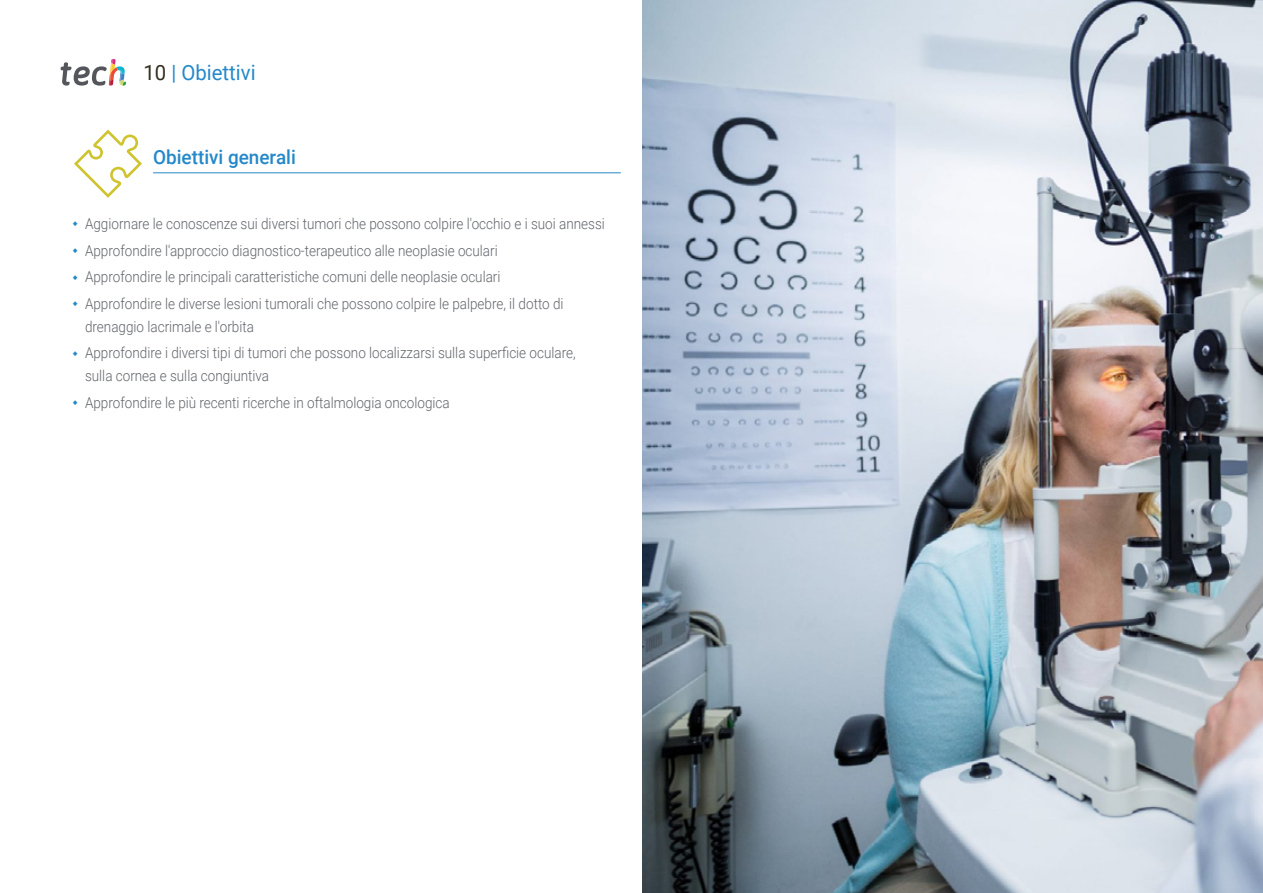
<style>
.page{position:relative;width:1263px;height:893px;background:#fff}
.page>*{position:absolute;margin:0;border:0;box-sizing:border-box;transform-origin:0 0}
.t1{font:21px "Roboto";color:#2488c9}
.t2{font:500 19.5px "Roboto";color:#2488c9}
.t3{font:300 15px/26.7px "Roboto";color:#61646a;scale:.9 1}
.s1{color:#312e20}
</style>
<div class="page">
<hr style="left:153px;top:172px;width:468px;height:1px;background:#2488c9">
<svg style="left:74px;top:130px;width:68px;height:68px"></svg>
<svg style="left:61px;top:59px;width:65px;height:27px"></svg>
<img style="left:642px;top:0;width:621px;height:893px">
<h1 class="t1" style="left:144px;top:57px;width:114px"><span class="s1">10</span> | Obiettivi</h1>
<h2 class="t2" style="left:153px;top:144px;width:144px">Obiettivi generali</h2>
<p class="t3" style="left:85px;top:210px;width:579px">Aggiornare le conoscenze sui diversi tumori che possono colpire l'occhio e i suoi annessi Approfondire l'approccio diagnostico-terapeutico alle neoplasie oculari<br>Approfondire le principali caratteristiche comuni delle neoplasie oculari<br>Approfondire le diverse lesioni tumorali che possono colpire le palpebre, il dotto di</p>
<p class="t3" style="left:85px;top:312px;width:547px">drenaggio lacrimale e l'orbita<br>Approfondire i diversi tipi di tumori che possono localizzarsi sulla superficie oculare,</p>
<p class="t3" style="left:85px;top:362px;width:407px">sulla cornea e sulla congiuntiva<br>Approfondire le più recenti ricerche in oftalmologia oncologica</p>
</div>
